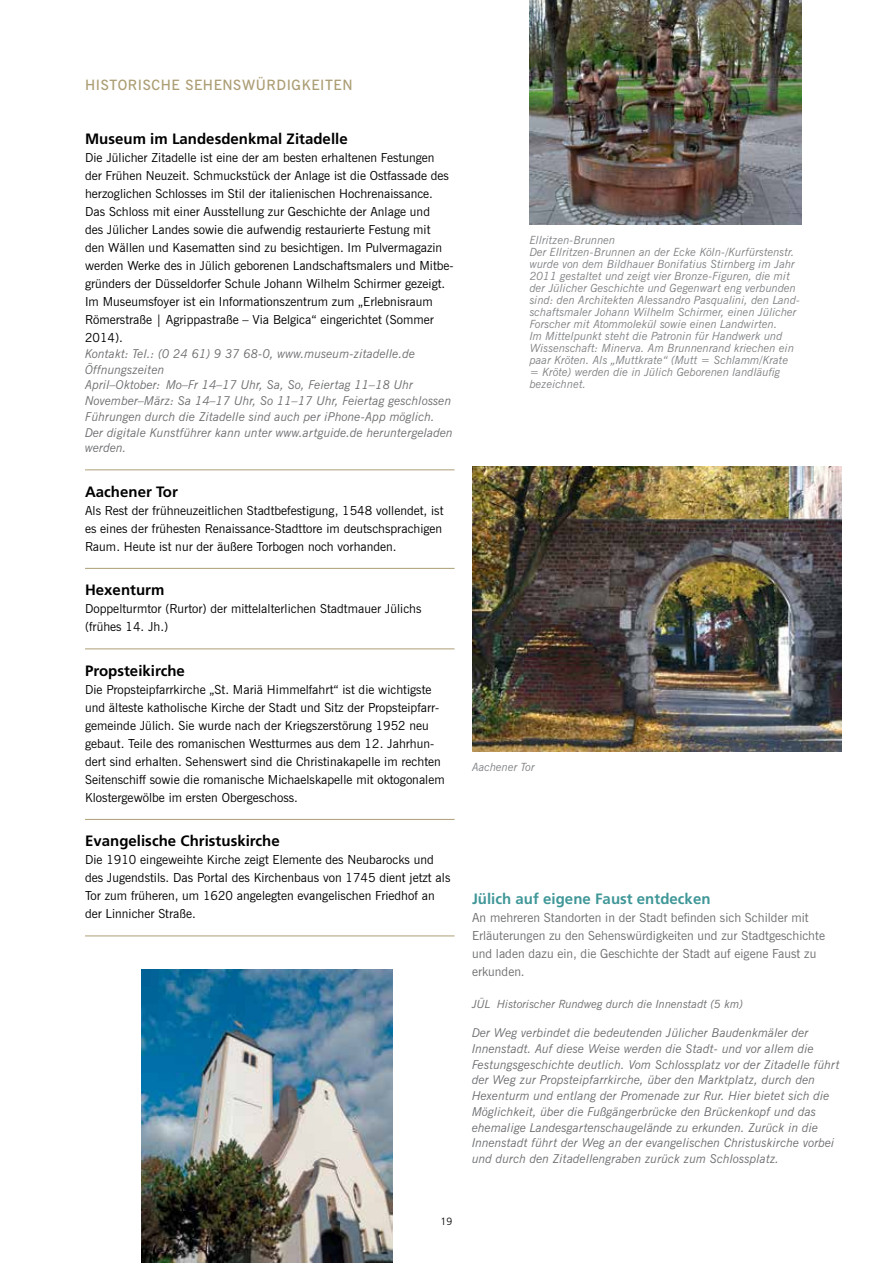
<style>
.page{position:relative;width:893px;height:1263px;background:#fff}
.page>*{position:absolute;margin:0;border:0;box-sizing:border-box;transform-origin:0 0}
.t1{font:700 15px "Frutiger LT";color:#000}
.t2{font:700 15px "Frutiger LT";color:#409798}
.t3{font:600 14.25px "News Gothic BT";letter-spacing:.04em;color:#ac9e75}
.t4{font:12.45px/18px "News Gothic BT";color:#000}
.t5{font:12.45px/18px "News Gothic BT";color:#6d6e71}
.t6{font:italic 12.15px/15.8px "News Gothic BT";color:#6d6e71}
.t7{font:italic 11.25px/12px "News Gothic BT";color:#808285}
.t8{font:italic 11.25px "News Gothic BT";color:#6d6e71}
.t9{font:300 10.5px "Frutiger LT";color:#000}
</style>
<div class="page">
<hr style="left:85px;top:469px;width:370px;height:1px;background:#ac9e75">
<hr style="left:85px;top:568px;width:370px;height:1px;background:#ac9e75">
<hr style="left:85px;top:648px;width:370px;height:1px;background:#ac9e75">
<hr style="left:85px;top:819px;width:370px;height:1px;background:#ac9e75">
<hr style="left:85px;top:935px;width:370px;height:1px;background:#ac9e75">
<img style="left:472px;top:467px;width:370px;height:285px">
<img style="left:141px;top:969px;width:252px;height:294px">
<img style="left:530px;top:0;width:271px;height:224px">
<p class="t3" style="left:85px;top:76px;width:269px">H ISTORISCHE SEHENSWÜRDIGKEITEN</p>
<p class="t1" style="left:85px;top:130px;width:264px">Museum im Landesdenkmal Zitadelle</p>
<p class="t4" style="left:85px;top:148px;width:370px">Die Jülicher Zitadelle ist eine der am besten erhaltenen Festungen der Frühen Neuzeit. Schmuckstück der Anlage ist die Ostfassade des herzoglichen Schlosses im Stil der italienischen Hochrenaissance.<br>Das Schloss mit einer Ausstellung zur Geschichte der Anlage und<br>des Jülicher Landes sowie die aufwendig restaurierte Festung mit<br>den Wällen und Kasematten sind zu besichtigen. Im Pulvermagazin werden Werke des in Jülich geborenen Landschaftsmalers und Mitbe&shy;gründers der Düsseldorfer Schule Johann Wilhelm Schirmer gezeigt.<br>Im Museumsfoyer ist ein Informationszentrum zum „Erlebnisraum Römerstraße | Agrippastraße – Via Belgica“ eingerichtet (Sommer 2014).</p>
<p class="t6" style="left:85px;top:345px;width:369px">Kontakt: Tel.: (0 24 61) 9 37 68-0, www.museum-zitadelle.de Öffnungszeiten<br>April–Oktober: Mo–Fr 14–17 Uhr, Sa, So, Feiertag 11–18 Uhr November–März: Sa 14–17 Uhr, So 11–17 Uhr, Feiertag geschlossen Führungen durch die Zitadelle sind auch per iPhone-App möglich.<br>Der digitale Kunstführer kann unter www.artguide.de heruntergeladen werden.</p>
<p class="t1" style="left:85px;top:483px;width:94px">Aachener Tor</p>
<p class="t4" style="left:85px;top:501px;width:360px;text-align:justify">Als Rest der frühneuzeitlichen Stadtbefestigung, 1548 vollendet, ist es eines der frühesten Renaissance-Stadttore im deutschsprachigen Raum. Heute ist nur der äußere Torbogen noch vorhanden.</p>
<p class="t1" style="left:85px;top:581px;width:81px">H exenturm</p>
<p class="t4" style="left:85px;top:600px;width:338px">Doppelturmtor (Rurtor) der mittelalterlichen Stadtmauer Jülichs (frühes 14. Jh.)</p>
<p class="t1" style="left:85px;top:662px;width:101px">Propsteikirche</p>
<p class="t4" style="left:85px;top:680px;width:361px">Die Propsteipfarrkirche „St. Mariä Himmelfahrt“ ist die wichtigste und älteste katholische Kirche der Stadt und Sitz der Propsteipfarr&shy;gemeinde Jülich. Sie wurde nach der Kriegszerstörung 1952 neu gebaut. Teile des romanischen Westturmes aus dem 12. Jahrhun&shy;dert sind erhalten. Sehenswert sind die Christinakapelle im rechten Seitenschiff sowie die romanische Michaelskapelle mit oktogonalem Klostergewölbe im ersten Obergeschoss.</p>
<p class="t1" style="left:85px;top:832px;width:196px">Evangelische Christuskirche</p>
<p class="t4" style="left:85px;top:851px;width:367px">Die 1910 eingeweihte Kirche zeigt Elemente des Neubarocks und des Jugendstils. Das Portal des Kirchenbaus von 1745 dient jetzt als Tor zum früheren, um 1620 angelegten evangelischen Friedhof an der Linnicher Straße.</p>
<p class="t7" style="left:530px;top:233px;width:272px">Ellritzen-Brunnen<br>Der Ellritzen-Brunnen an der Ecke Köln-/Kurfürstenstr. wurde von dem Bildhauer Bonifatius Stirnberg im Jahr 2011 gestaltet und zeigt vier Bronze-Figuren, die mit der Jülicher Geschichte und Gegenwart eng verbunden sind: den Architekten Alessandro Pasqualini, den Land&shy;schaftsmaler Johann Wilhelm Schirmer, einen Jülicher Forscher mit Atommolekül sowie einen Landwirten.<br>Im Mittelpunkt steht die Patronin für Handwerk und Wissenschaft: Minerva. Am Brunnenrand kriechen ein paar Kröten. Als „Muttkrate“ (Mutt = Schlamm/Krate = Kröte) werden die in Jülich Geborenen landläufig bezeichnet.</p>
<p class="t7" style="left:472px;top:761px;width:64px">Aachener Tor</p>
<p class="t2" style="left:472px;top:890px;width:240px">Jülich auf eigene Faust entdecken</p>
<p class="t5" style="left:472px;top:909px;width:354px">An mehreren Standorten in der Stadt befinden sich Schilder mit Erläuterungen zu den Sehenswürdigkeiten und zur Stadtgeschichte und laden dazu ein, die Geschichte der Stadt auf eigene Faust zu erkunden.</p>
<p class="t8" style="left:472px;top:997px;width:273px">JÜL Historischer Rundweg durch die Innenstadt (5 km)</p>
<p class="t6" style="left:472px;top:1025px;width:369px">Der Weg verbindet die bedeutenden Jülicher Baudenkmäler der Innenstadt. Auf diese Weise werden die Stadt- und vor allem die Festungsgeschichte deutlich. Vom Schlossplatz vor der Zitadelle führt der Weg zur Propsteipfarrkirche, über den Marktplatz, durch den Hexenturm und entlang der Promenade zur Rur. Hier bietet sich die Möglichkeit, über die Fußgängerbrücke den Brückenkopf und das ehemalige Landesgartenschaugelände zu erkunden. Zurück in die Innenstadt führt der Weg an der evangelischen Christuskirche vorbei und durch den Zitadellengraben zurück zum Schlossplatz.</p>
<p class="t9" style="left:441px;top:1215px;width:13px">19</p>
</div>
